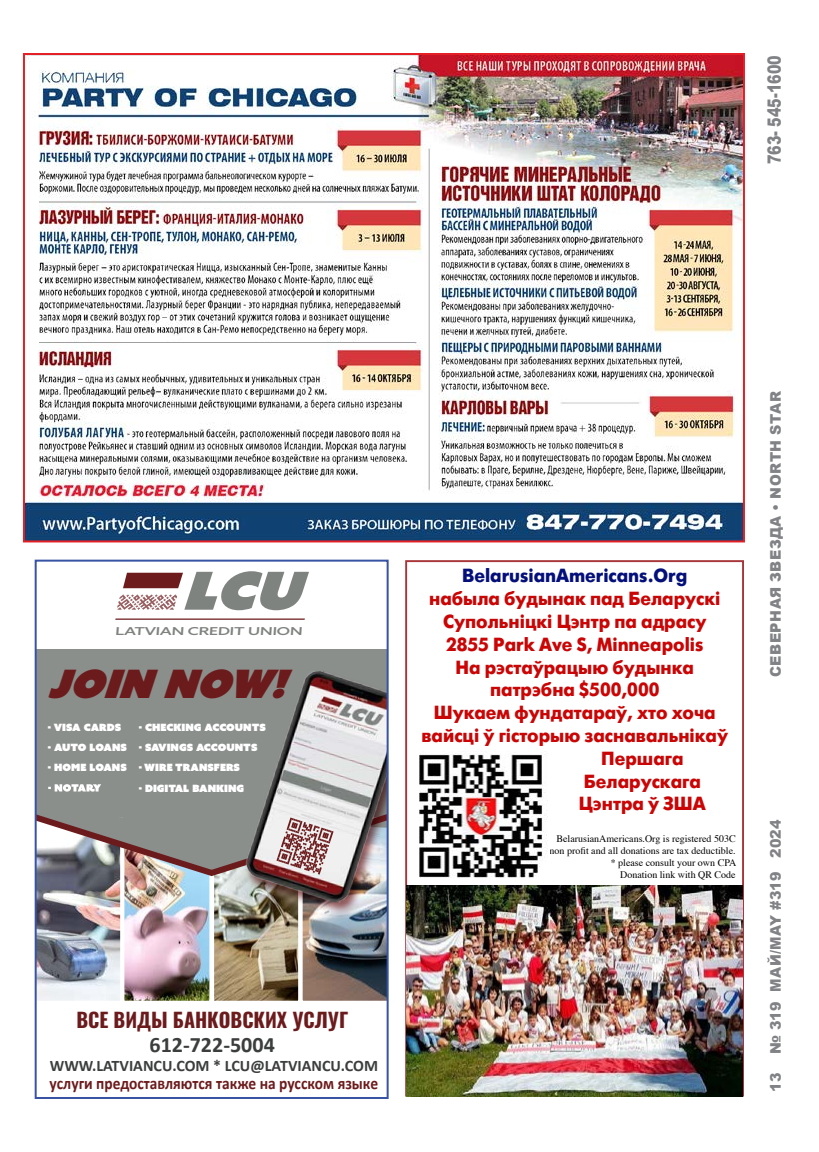
<style>
.page{position:relative;width:819px;height:1152px;background:#fff}
.page>*{position:absolute;margin:0;border:0;box-sizing:border-box;transform-origin:0 0}
.t1{font:italic 52.3px "Azo Sans Uber";color:#7f837f;scale:1.05 1}
.t2{font:italic 39.1px "Azo Sans Uber";color:#6c1b1c}
.t3{font:700 22.1px "Calibri";color:#3b3e3d}
.t4{font:700 20.1px "Oswald";color:#6c1b1d}
.t5{font:19px "Futuris XC";color:#c90505;scale:.95 1}
.t6{font:19px "Futuris XC";color:#040f7a;scale:.95 1}
.t7{font:900 18.3px "Arial";color:#808285;scale:.78 1}
.t8{font:700 17px "Calibri";color:#6c1b1c;scale:.91 1}
.t9{font:700 16px "Calibri";color:#3b3e3d}
.t10{font:900 14.6px "Arial";letter-spacing:.035em;color:#808285}
.t11{font:900 14.6px "Arial";color:#808285}
.t12{font:500 10.9px "Azo Sans";color:#7f837f;scale:1.49 1}
.t13{font:10px/12px "Times";color:#000;text-align:right}
.t14{font:10px "Azo Sans Uber";color:#fff}
</style>
<div class="page">
<img style="left:406px;top:886px;width:337px;height:211px">
<img style="left:419px;top:753px;width:129px;height:125px">
<img style="left:26px;top:56px;width:716px;height:483px">
<div style="left:23px;top:53px;width:722px;height:489px;border:2px solid #e41f26"></div>
<div style="left:36px;top:649px;width:352px;height:333px;background:#8b8f8c"></div>
<svg style="left:123px;top:573px;width:60px;height:15px"></svg>
<svg style="left:115px;top:619px;width:190px;height:1px"></svg>
<svg style="left:117px;top:595px;width:60px;height:15px"></svg>
<svg style="left:48px;top:784px;width:53px;height:8px"></svg>
<img style="left:264px;top:671px;width:122px;height:136px">
<img style="left:38px;top:807px;width:348px;height:194px">
<div style="left:35px;top:560px;width:354px;height:539px;border:2px solid #3953a4"></div>
<p class="t7" style="left:761px;top:164px;width:141px;rotate:-90deg">763- 545-1600</p>
<h1 class="t1" style="left:182px;top:556px;width:134px">LCU</h1>
<p class="t12" style="left:115px;top:624px;width:128px">LATVIAN CREDIT UNION</p>
<h2 class="t2" style="left:47px;top:658px;width:255px">JOIN NOW!</h2>
<p class="t14" style="left:48px;top:721px;width:75px">- VISA CARDS</p>
<p class="t14" style="left:48px;top:741px;width:80px">- AUTO LOANS</p>
<p class="t14" style="left:48px;top:761px;width:80px">- HOME LOANS</p>
<p class="t14" style="left:139px;top:721px;width:129px">- CHECKING ACCOUNTS</p>
<p class="t14" style="left:139px;top:741px;width:120px">- SAVINGS ACCOUNTS</p>
<p class="t14" style="left:139px;top:761px;width:103px">- WIRE TRANSFERS</p>
<p class="t14" style="left:139px;top:781px;width:107px">- DIGITAL BANKING</p>
<p class="t4" style="left:76px;top:1009px;width:273px">ВСЕ ВИДЫ БАНКОВСКИХ УСЛУГ</p>
<p class="t3" style="left:150px;top:1030px;width:127px">612-722-5004</p>
<p class="t9" style="left:50px;top:1056px;width:330px">WWW.LATVIANCU.COM * LCU@LATVIANCU.COM</p>
<p class="t8" style="left:50px;top:1073px;width:363px">услуги предоставляются также на русском языке</p>
<p class="t6" style="left:462px;top:565px;width:238px">BelarusianAmericans.Org</p>
<p class="t5" style="left:429px;top:588px;width:308px">набыла будынак пад Беларускі</p>
<p class="t5" style="left:443px;top:611px;width:279px">Супольніцкі Цэнтр па адрасу</p>
<p class="t5" style="left:446px;top:634px;width:272px">2855 Park Ave S, Minneapolis</p>
<p class="t5" style="left:456px;top:656px;width:253px">На рэстаўрацыю будынка</p>
<p class="t5" style="left:490px;top:679px;width:180px">патрэбна $500,000</p>
<p class="t5" style="left:434px;top:702px;width:298px">Шукаем фундатараў, хто хоча</p>
<p class="t5" style="left:422px;top:725px;width:324px">вайсці ў гісторыю заснавальнікаў</p>
<p class="t5" style="left:601px;top:748px;width:88px">Першага</p>
<p class="t5" style="left:584px;top:770px;width:125px">Беларускага</p>
<p class="t5" style="left:579px;top:793px;width:135px">Цэнтра ў ЗША</p>
<p class="t13" style="left:550px;top:831px;width:188px">BelarusianAmericans.Org is registered 503C non profit and all donations are tax deductible. * please consult your own CPA<br>Donation link with QR Code</p>
<p class="t10" style="left:765px;top:677px;width:287px;rotate:-90deg">СЕВЕРНАЯ ЗВЕЗДА • NORTH STAR</p>
<p class="t11" style="left:765px;top:1054px;width:236px;rotate:-90deg">№ 319 МАЙ/MAY #319 2024</p>
<p class="t10" style="left:765px;top:1092px;width:20px;rotate:-90deg">13</p>
</div>
